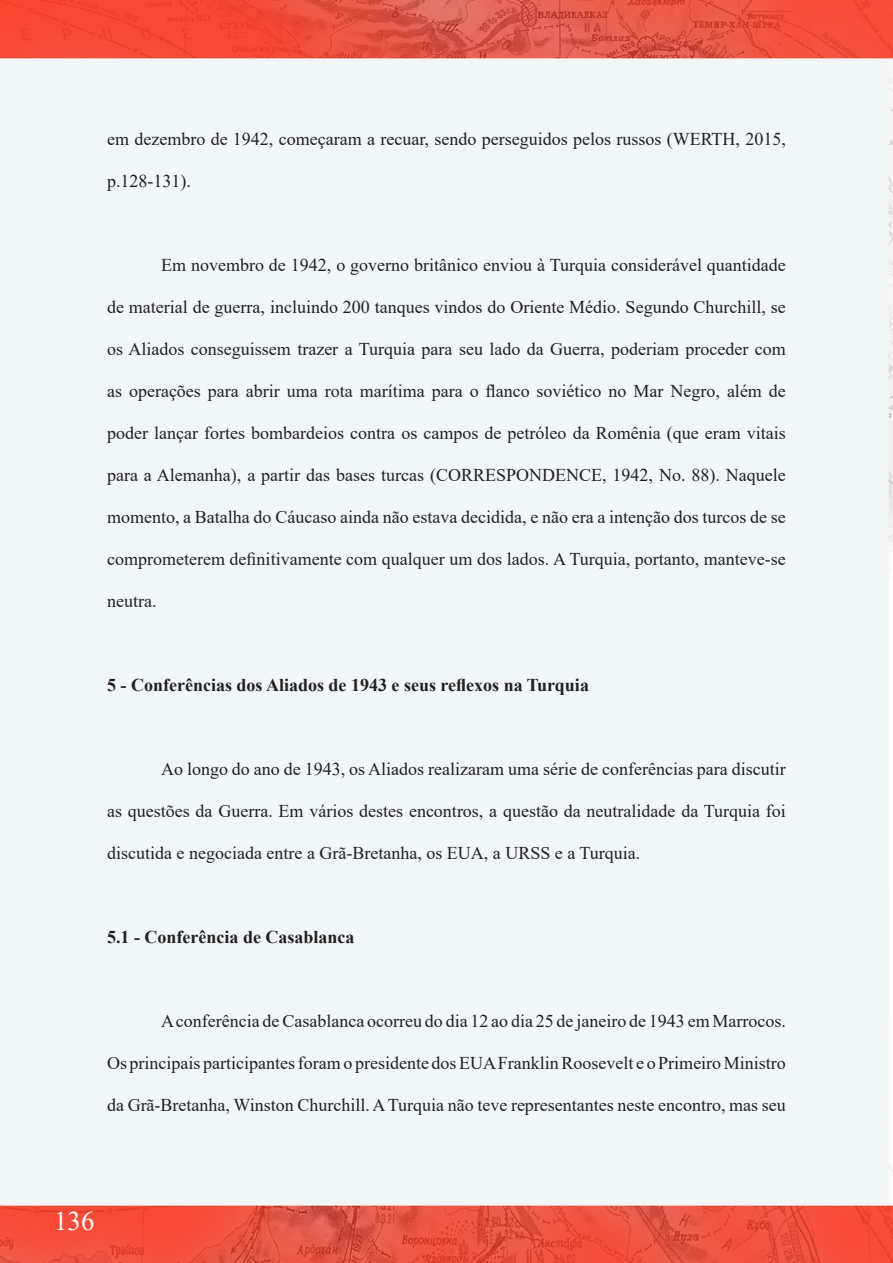
<style>
.page{position:relative;width:893px;height:1263px;background:#fff}
.page>*{position:absolute;margin:0;border:0;box-sizing:border-box;transform-origin:0 0}
.t1{font:27px "Times New Roman";color:#fff}
.t2{font:18px "Times New Roman";color:#231f20}
.t3{font:700 18px "Times New Roman";color:#231f20}
</style>
<div class="page">
<img style="left:0;top:0;width:893px;height:1263px">
<p class="t2" style="left:107px;top:126px;width:680px">em dezembro de 1942, começaram a recuar, sendo perseguidos pelos russos (WERTH, 2015,</p>
<p class="t2" style="left:107px;top:168px;width:85px">p.128-131).</p>
<p class="t2" style="left:161px;top:252px;width:626px">Em novembro de 1942, o governo britânico enviou à Turquia considerável quantidade</p>
<p class="t2" style="left:107px;top:294px;width:680px">de material de guerra, incluindo 200 tanques vindos do Oriente Médio. Segundo Churchill, se</p>
<p class="t2" style="left:107px;top:336px;width:680px">os Aliados conseguissem trazer a Turquia para seu lado da Guerra, poderiam proceder com</p>
<p class="t2" style="left:107px;top:378px;width:680px">as operações para abrir uma rota marítima para o flanco soviético no Mar Negro, além de</p>
<p class="t2" style="left:107px;top:420px;width:680px">poder lançar fortes bombardeios contra os campos de petróleo da Romênia (que eram vitais</p>
<p class="t2" style="left:107px;top:462px;width:680px">para a Alemanha), a partir das bases turcas (CORRESPONDENCE, 1942, No. 88). Naquele</p>
<p class="t2" style="left:107px;top:504px;width:680px">momento, a Batalha do Cáucaso ainda não estava decidida, e não era a intenção dos turcos de se</p>
<p class="t2" style="left:107px;top:546px;width:680px">comprometerem definitivamente com qualquer um dos lados. A Turquia, portanto, manteve-se</p>
<p class="t2" style="left:107px;top:588px;width:51px">neutra.</p>
<p class="t3" style="left:107px;top:672px;width:483px">5 - Conferências dos Aliados de 1943 e seus reflexos na Turquia</p>
<p class="t2" style="left:161px;top:756px;width:626px">Ao longo do ano de 1943, os Aliados realizaram uma série de conferências para discutir</p>
<p class="t2" style="left:107px;top:798px;width:680px">as questões da Guerra. Em vários destes encontros, a questão da neutralidade da Turquia foi</p>
<p class="t2" style="left:107px;top:840px;width:535px">discutida e negociada entre a Grã-Bretanha, os EUA, a URSS e a Turquia.</p>
<p class="t3" style="left:107px;top:924px;width:249px">5.1 - Conferência de Casablanca</p>
<p class="t2" style="left:161px;top:1008px;width:626px">A conferência de Casablanca ocorreu do dia 12 ao dia 25 de janeiro de 1943 em Marrocos.</p>
<p class="t2" style="left:107px;top:1050px;width:680px">Os principais participantes foram o presidente dos EUA Franklin Roosevelt e o Primeiro Ministro</p>
<p class="t2" style="left:107px;top:1092px;width:680px">da Grã-Bretanha, Winston Churchill. A Turquia não teve representantes neste encontro, mas seu</p>
<h1 class="t1" style="left:54px;top:1202px;width:42px">136</h1>
</div>
